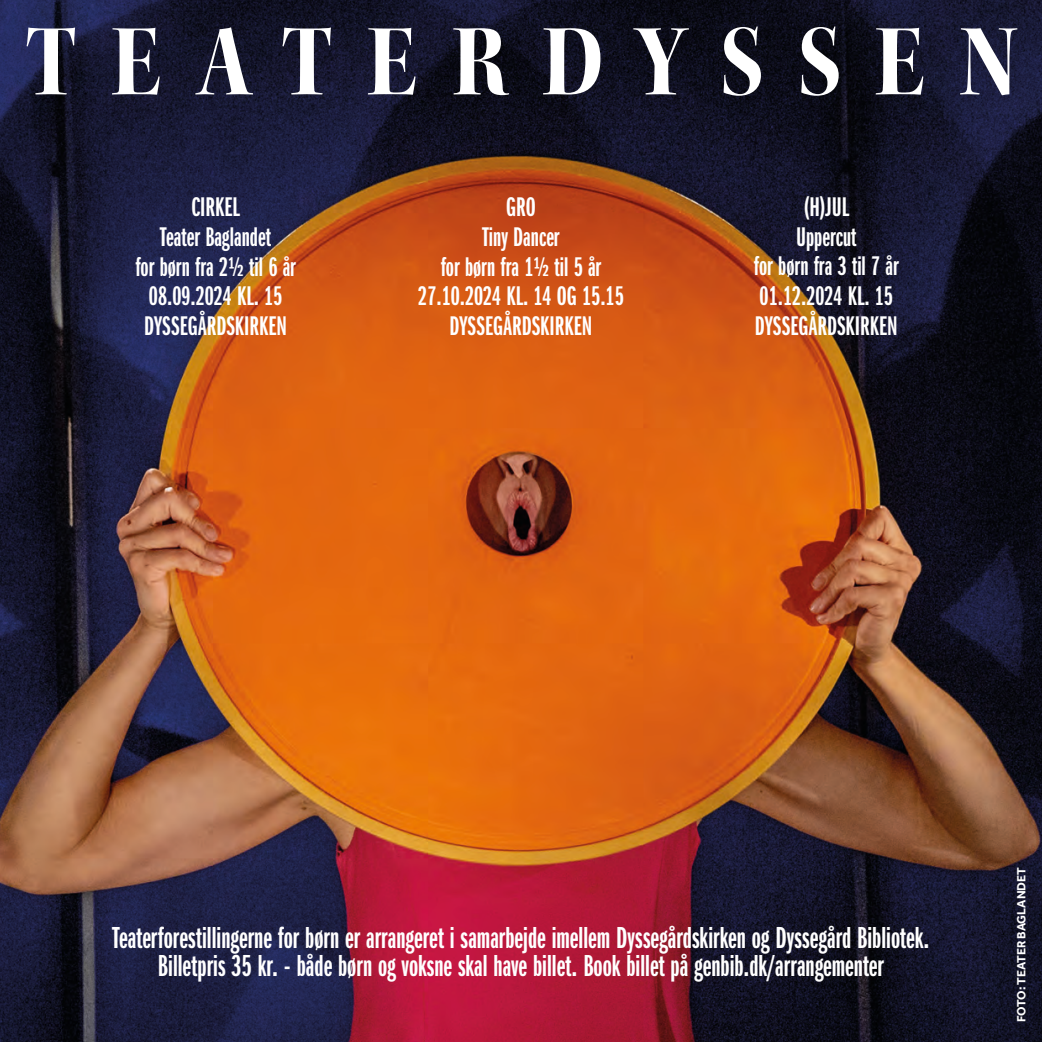
<style>
.page{position:relative;width:1042px;height:1042px;background:#fff}
.page>*{position:absolute;margin:0;border:0;box-sizing:border-box;transform-origin:0 0}
.t1{font:105px "Kepler Std Bold Scn Disp";letter-spacing:.325em;color:#fff}
.t2{font:31.5px "Franklin Gothic URW Ext Com D Dem";color:#fff}
.t3{font:28px "Franklin Gothic URW Ext Com D Dem";color:#fff}
.t4{font:700 12.25px "Effra";color:#fff}
</style>
<div class="page">
<img style="left:0;top:0;width:1042px;height:1042px">
<p class="t1" style="left:25px;top:3px;width:993px">TEATERDYSSEN</p>
<p class="t3" style="left:192px;top:192px;width:50px">CIRKEL</p>
<p class="t3" style="left:160px;top:221px;width:112px">Teater Baglandet</p>
<p class="t3" style="left:135px;top:251px;width:162px">for børn fra 2½ til 6 år</p>
<p class="t3" style="left:149px;top:281px;width:135px">08.09.2024 KL. 15</p>
<p class="t3" style="left:144px;top:311px;width:144px">DYSSEGÅRDSKIRKEN</p>
<p class="t3" style="left:506px;top:192px;width:31px">GRO</p>
<p class="t3" style="left:482px;top:221px;width:79px">Tiny Dancer</p>
<p class="t3" style="left:441px;top:251px;width:162px">for børn fra 1½ til 5 år</p>
<p class="t3" style="left:418px;top:281px;width:207px">27.10.2024 KL. 14 OG 15.15</p>
<p class="t3" style="left:450px;top:311px;width:144px">DYSSEGÅRDSKIRKEN</p>
<p class="t3" style="left:803px;top:192px;width:47px">(H)JUL</p>
<p class="t3" style="left:796px;top:221px;width:62px">Uppercut</p>
<p class="t3" style="left:754px;top:251px;width:146px">for børn fra 3 til 7 år</p>
<p class="t3" style="left:759px;top:281px;width:135px">01.12.2024 KL. 15</p>
<p class="t3" style="left:755px;top:311px;width:144px">DYSSEGÅRDSKIRKEN</p>
<p class="t2" style="left:112px;top:920px;width:818px">Teaterforestillingerne for børn er arrangeret i samarbejde imellem Dyssegårdskirken og Dyssegård Bibliotek.</p>
<p class="t2" style="left:158px;top:948px;width:727px">Billetpris 35 kr. - både børn og voksne skal have billet. Book billet på genbib.dk/arrangementer</p>
<p class="t4" style="left:1014px;top:1022px;width:156px;rotate:-90deg">FOTO: TEATER BAGLANDET</p>
</div>
